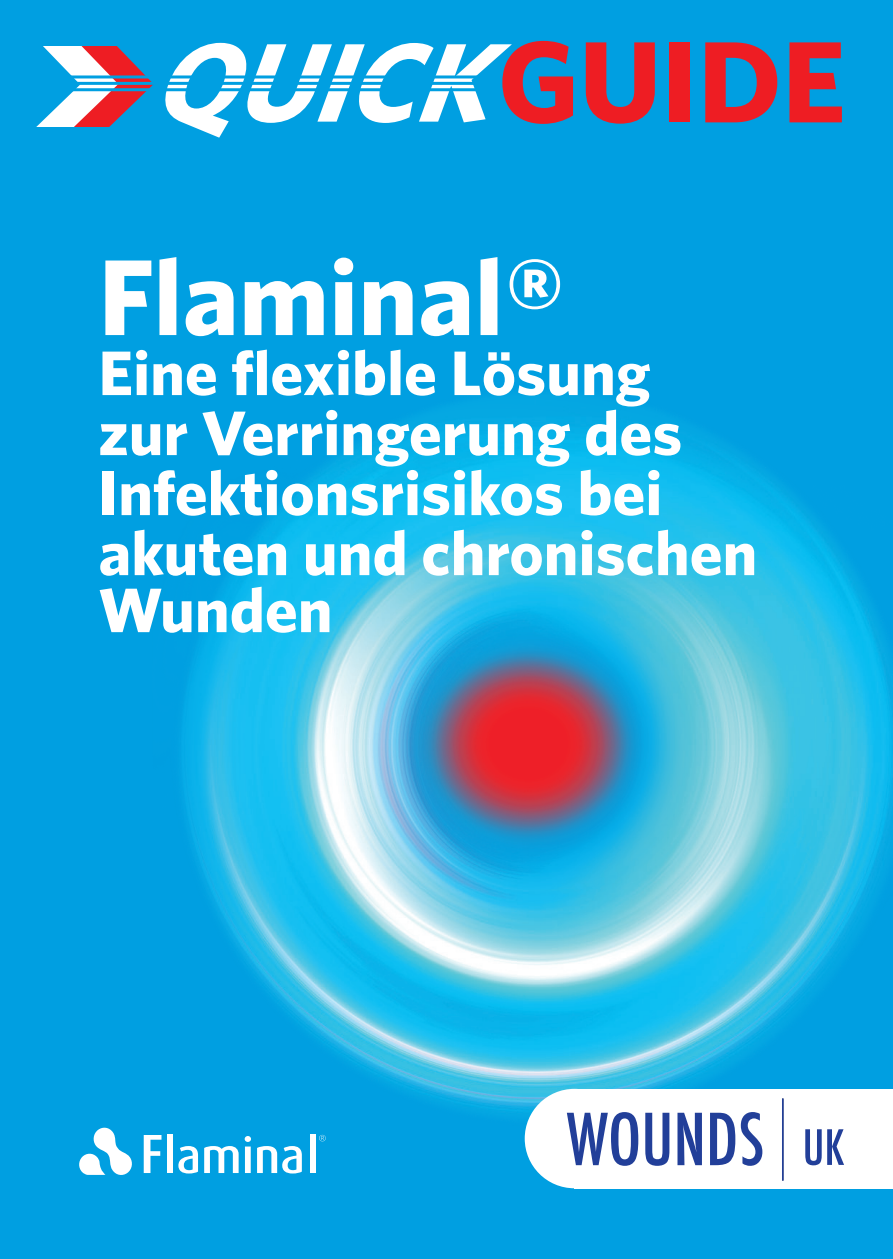
<style>
.page{position:relative;width:893px;height:1259px;background:#009fe1}
.page>*{position:absolute;margin:0;border:0;box-sizing:border-box;transform-origin:0 0}
.t1{font:700 115.8px "Whitney";color:#ee1d23}
.t2{font:italic 700 111.9px "Whitney";color:#fff}
.t3{font:700 108px "Whitney";color:#fff}
.t4{font:700 63px/59.4px "Whitney";color:#fff}
</style>
<div class="page">
<svg style="left:36px;top:46px;width:117px;height:81px"></svg>
<hr style="left:66px;top:82px;width:418px;height:3px;background:#009fe1">
<hr style="left:66px;top:75px;width:418px;height:3px;background:#009fe1">
<hr style="left:66px;top:88px;width:418px;height:3px;background:#009fe1">
<svg style="left:79px;top:1128px;width:53px;height:46px"></svg>
<svg style="left:144px;top:1154px;width:17px;height:19px"></svg>
<div style="left:167px;top:1134px;width:6px;height:39px;background:#fff"></div>
<svg style="left:178px;top:1154px;width:20px;height:19px"></svg>
<svg style="left:204px;top:1154px;width:35px;height:19px"></svg>
<div style="left:245px;top:1146px;width:6px;height:27px;background:#fff"></div>
<svg style="left:257px;top:1154px;width:45px;height:19px"></svg>
<div style="left:310px;top:1134px;width:5px;height:39px;background:#fff"></div>
<img style="left:100px;top:417px;width:793px;height:737px">
<img style="left:377px;top:558px;width:313px;height:371px">
<div style="left:525px;top:1088px;width:99px;height:100px;background:#fff;border-radius:50%"></div>
<div style="left:574px;top:1088px;width:319px;height:100px;background:#fff"></div>
<svg style="left:567px;top:1112px;width:71px;height:53px"></svg>
<svg style="left:645px;top:1112px;width:24px;height:53px"></svg>
<svg style="left:677px;top:1112px;width:25px;height:53px"></svg>
<svg style="left:710px;top:1112px;width:25px;height:53px"></svg>
<svg style="left:741px;top:1112px;width:21px;height:53px"></svg>
<hr style="left:782px;top:1098px;width:2px;height:82px;background:#223f99">
<svg style="left:805px;top:1129px;width:39px;height:36px"></svg>
<p class="t1" style="left:498px;top:12px;width:349px">GUIDE</p>
<p class="t2" style="left:151px;top:15px;width:383px">QUICK</p>
<p class="t3" style="left:98px;top:232px;width:469px">Flaminal®</p>
<p class="t4" style="left:98px;top:342px;width:660px">Eine flexible Lösung<br>zur Verringerung des<br>Infektionsrisikos bei akuten und chronischen<br>Wunden</p>
</div>
